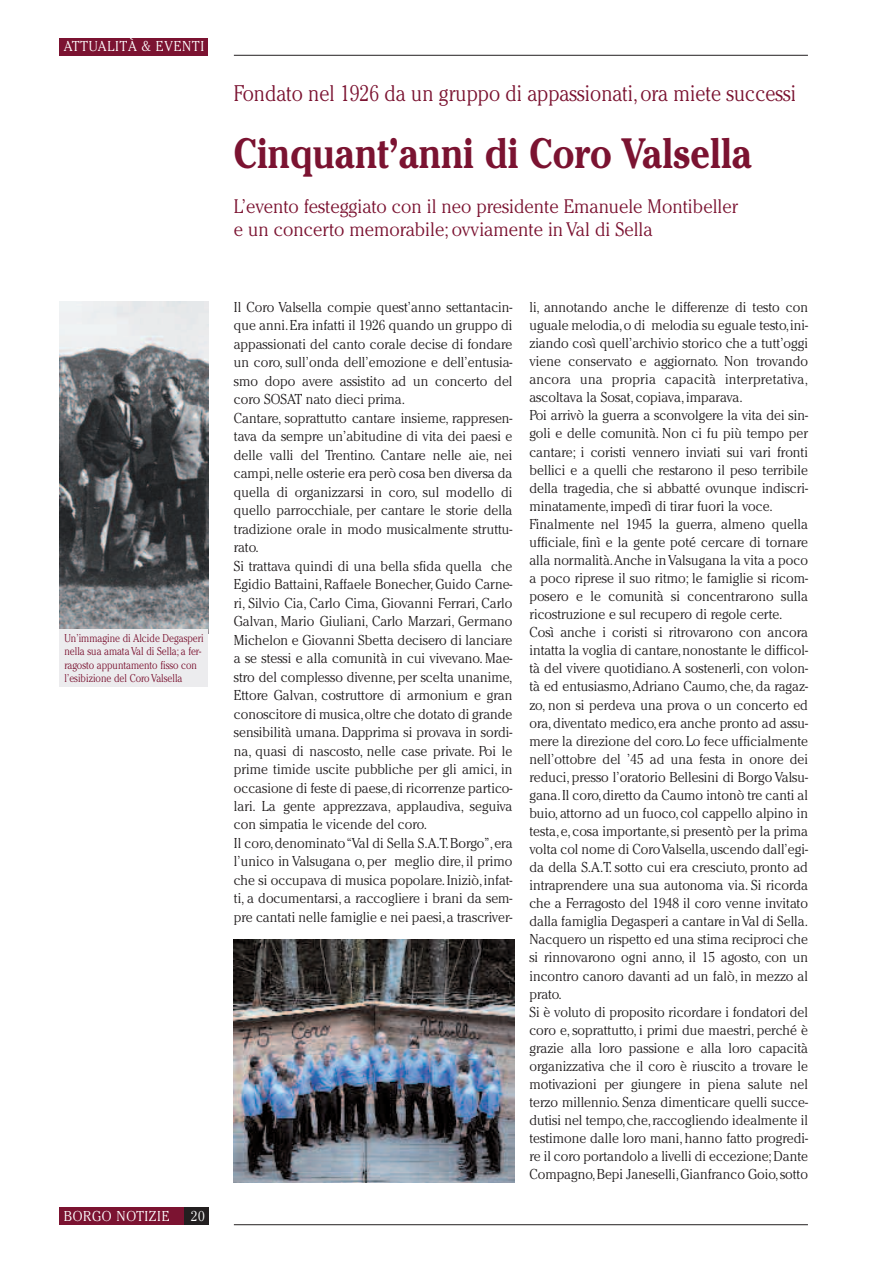
<style>
.page{position:relative;width:893px;height:1263px;background:#fff}
.page>*{position:absolute;margin:0;border:0;box-sizing:border-box;transform-origin:0 0}
.t1{font:700 42px "Cheltenham IT Cby BT";color:#7b1331;scale:.85 1}
.t2{font:300 22.5px "Cheltenham";color:#7b1331;scale:.88 1}
.t3{font:300 19.5px/22.5px "Cheltenham";color:#7b1331;scale:.94 1}
.t4{font:300 14.25px/18px "Cheltenham";color:#231f20;scale:.95 1}
.t5{font:300 14.25px "Cheltenham";letter-spacing:.05em;color:#fff;scale:.95 1}
.t6{font:300 11.25px/13.5px "Cheltenham";color:#7b1331;scale:.86 1}
</style>
<div class="page">
<hr style="left:234px;top:55px;width:574px;height:1px;background:#231f20">
<hr style="left:234px;top:1224px;width:574px;height:1px;background:#231f20">
<div style="left:60px;top:38px;width:148px;height:17px;background:#7b1331"></div>
<div style="left:60px;top:1208px;width:148px;height:17px;background:#7b1331"></div>
<div style="left:184px;top:1208px;width:24px;height:17px;background:#231f20"></div>
<img style="left:234px;top:940px;width:280px;height:242px">
<img style="left:60px;top:302px;width:148px;height:327px">
<div style="left:60px;top:629px;width:148px;height:58px;background:#ececee"></div>
<p class="t5" style="left:64px;top:40px;width:149px">ATTUALITÀ &amp; EVENTI</p>
<p class="t6" style="left:64px;top:632px;width:164px">Un’immagine di Alcide Degasperi nella sua amata Val di Sella; a fer&shy;ragosto appuntamento fisso con l’esibizione del Coro Valsella</p>
<p class="t5" style="left:64px;top:1210px;width:113px">BORGO NOTIZIE</p>
<p class="t5" style="left:191px;top:1210px;width:16px">20</p>
<h2 class="t2" style="left:234px;top:84px;width:640px">Fondato nel 1926 da un gruppo di appassionati, ora miete successi</h2>
<h1 class="t1" style="left:234px;top:139px;width:611px">Cinquant’anni di Coro Valsella</h1>
<h3 class="t3" style="left:234px;top:197px;width:538px">L’evento festeggiato con il neo presidente Emanuele Montibeller e un concerto memorabile; ovviamente in Val di Sella</h3>
<p class="t4" style="left:234px;top:299px;width:295px;line-height:18.5px">Il Coro Valsella compie quest’anno settantacin&shy;que anni.Era infatti il 1926 quando un gruppo di appassionati del canto corale decise di fondare un coro, sull’onda dell’emozione e dell’entusia&shy;smo dopo avere assistito ad un concerto del coro SOSAT nato dieci prima.<br>Cantare, soprattutto cantare insieme, rappresen&shy;tava da sempre un’abitudine di vita dei paesi e delle valli del Trentino. Cantare nelle aie, nei campi,nelle osterie era però cosa ben diversa da quella di organizzarsi in coro, sul modello di quello parrocchiale, per cantare le storie della tradizione orale in modo musicalmente struttu&shy;rato.<br>Si trattava quindi di una bella sfida quella che Egidio Battaini, Raffaele Bonecher, Guido Carne&shy;ri, Silvio Cia, Carlo Cima, Giovanni Ferrari, Carlo Galvan, Mario Giuliani, Carlo Marzari, Germano Michelon e Giovanni Sbetta decisero di lanciare a se stessi e alla comunità in cui vivevano. Mae&shy;stro del complesso divenne, per scelta unanime, Ettore Galvan, costruttore di armonium e gran conoscitore di musica,oltre che dotato di grande sensibilità umana. Dapprima si provava in sordi&shy;na, quasi di nascosto, nelle case private. Poi le prime timide uscite pubbliche per gli amici, in occasione di feste di paese,di ricorrenze partico&shy;lari. La gente apprezzava, applaudiva, seguiva con simpatia le vicende del coro.<br>Il coro,denominato “Val di Sella S.A.T.Borgo”,era l’unico in Valsugana o, per meglio dire, il primo che si occupava di musica popolare.Iniziò,infat&shy;ti, a documentarsi, a raccogliere i brani da sem&shy;pre cantati nelle famiglie e nei paesi,a trascriver-</p>
<p class="t4" style="left:529px;top:299px;width:295px">li, annotando anche le differenze di testo con uguale melodia,o di melodia su eguale testo,ini&shy;ziando così quell’archivio storico che a tutt’oggi viene conservato e aggiornato. Non trovando ancora una propria capacità interpretativa, ascoltava la Sosat, copiava, imparava.<br>Poi arrivò la guerra a sconvolgere la vita dei sin&shy;goli e delle comunità. Non ci fu più tempo per cantare; i coristi vennero inviati sui vari fronti bellici e a quelli che restarono il peso terribile della tragedia, che si abbatté ovunque indiscri&shy;minatamente, impedì di tirar fuori la voce.<br>Finalmente nel 1945 la guerra, almeno quella ufficiale, finì e la gente poté cercare di tornare alla normalità.Anche in Valsugana la vita a poco a poco riprese il suo ritmo; le famiglie si ricom&shy;posero e le comunità si concentrarono sulla ricostruzione e sul recupero di regole certe.<br>Così anche i coristi si ritrovarono con ancora intatta la voglia di cantare,nonostante le difficol&shy;tà del vivere quotidiano.A sostenerli, con volon&shy;tà ed entusiasmo,Adriano Caumo, che, da ragaz&shy;zo, non si perdeva una prova o un concerto ed ora, diventato medico, era anche pronto ad assu&shy;mere la direzione del coro.Lo fece ufficialmente nell’ottobre del ’45 ad una festa in onore dei reduci, presso l’oratorio Bellesini di Borgo Valsu&shy;gana.Il coro,diretto da Caumo intonò tre canti al buio, attorno ad un fuoco, col cappello alpino in testa,e,cosa importante,si presentò per la prima volta col nome di CoroValsella,uscendo dall’egi&shy;da della S.A.T. sotto cui era cresciuto, pronto ad intraprendere una sua autonoma via. Si ricorda che a Ferragosto del 1948 il coro venne invitato dalla famiglia Degasperi a cantare in Val di Sella.<br>Nacquero un rispetto ed una stima reciproci che si rinnovarono ogni anno, il 15 agosto, con un incontro canoro davanti ad un falò, in mezzo al prato.<br>Si è voluto di proposito ricordare i fondatori del coro e, soprattutto, i primi due maestri, perché è grazie alla loro passione e alla loro capacità organizzativa che il coro è riuscito a trovare le motivazioni per giungere in piena salute nel terzo millennio. Senza dimenticare quelli succe&shy;dutisi nel tempo,che,raccogliendo idealmente il testimone dalle loro mani, hanno fatto progredi&shy;re il coro portandolo a livelli di eccezione; Dante Compagno,Bepi Janeselli,Gianfranco Goio,sotto</p>
</div>
